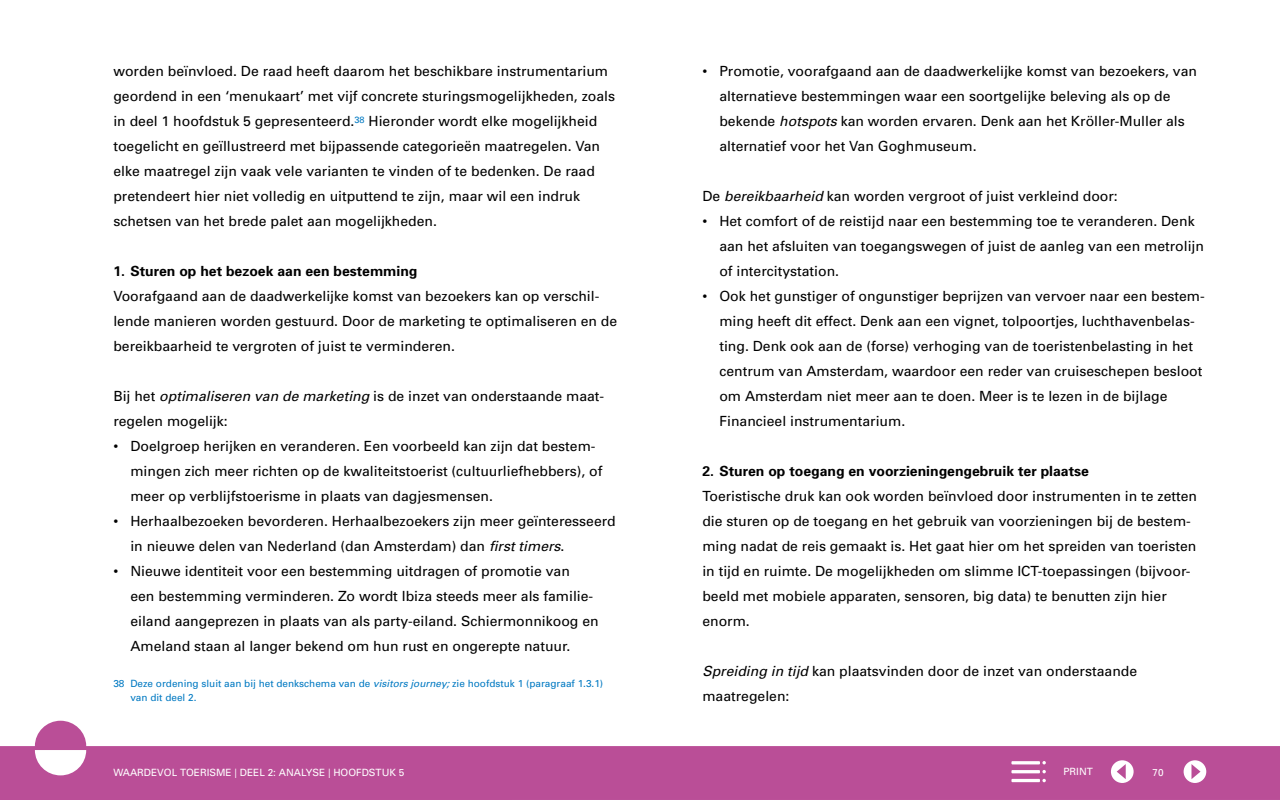
<style>
.page{position:relative;width:1280px;height:800px;background:#fff}
.page>*{position:absolute;margin:0;border:0;box-sizing:border-box;transform-origin:0 0}
.platte_tekst__P{font:14px/25px "Univers";color:#000}
.alineakop_curcief_H4{font:14px/25px "Univers";color:#000}
.Alinea_kop_vet__H3{font:700 14px "Univers";color:#000}
._05_voetnoot__P{font:10px/14px "Univers";color:#0079c2}
.t1{font:10px "Univers";color:#fff}
.s1{font-style:italic}
.s2{font-size:12.9px}
</style>
<div class="page">
<svg style="left:0;top:721px;width:1280px;height:79px;fill:#ba4e97"></svg>
<div style="left:1111px;top:760px;width:23px;height:23px;background:#fff;border-radius:50%"></div>
<svg style="left:1117px;top:764px;width:9px;height:15px"></svg>
<div style="left:1184px;top:760px;width:22px;height:23px;background:#fff;border-radius:50%"></div>
<svg style="left:1191px;top:764px;width:10px;height:15px"></svg>
<svg style="left:1042px;top:779px;width:4px;height:3px"></svg>
<hr style="left:1011px;top:779px;width:29px;height:3px;background:#fff">
<hr style="left:1011px;top:770px;width:29px;height:3px;background:#fff">
<svg style="left:1042px;top:770px;width:4px;height:3px"></svg>
<hr style="left:1011px;top:761px;width:29px;height:3px;background:#fff">
<svg style="left:1042px;top:761px;width:4px;height:3px"></svg>
<p class="platte_tekst__P" style="left:113px;top:58px;width:503px">worden beïnvloed. De raad heeft daarom het beschikbare instrumentarium geordend in een ‘menukaart’ met vijf concrete sturingsmogelijkheden, zoals in deel 1 hoofdstuk 5 gepresenteerd.<sup>38</sup> Hieronder wordt elke mogelijkheid toegelicht en geïllustreerd met bijpassende categorieën maatregelen. Van elke maatregel zijn vaak vele varianten te vinden of te bedenken. De raad pretendeert hier niet volledig en uitputtend te zijn, maar wil een indruk schetsen van het brede palet aan mogelijkheden.</p>
<h3 class="Alinea_kop_vet__H3" style="left:113px;top:262px;width:306px">1. Sturen op het bezoek aan een bestemming</h3>
<p class="platte_tekst__P" style="left:113px;top:283px;width:505px">Voorafgaand aan de daadwerkelijke komst van bezoekers kan op verschil&shy;lende manieren worden gestuurd. Door de marketing te optimaliseren en de bereikbaarheid te vergroten of juist te verminderen.</p>
<h4 class="alineakop_curcief_H4" style="left:113px;top:383px;width:492px">Bij het <span class="s1">optimaliseren van de marketing</span> is de inzet van onderstaande maat&shy;regelen mogelijk:</h4>
<p class="platte_tekst__P" style="left:130px;top:433px;width:474px;text-indent:-17px">• Doelgroep herijken en veranderen. Een voorbeeld kan zijn dat bestem&shy;mingen zich meer richten op de kwaliteitstoerist (cultuurliefhebbers), of meer op verblijfstoerisme in plaats van dagjesmensen.</p>
<p class="platte_tekst__P" style="left:130px;top:508px;width:487px;text-indent:-17px">• Herhaalbezoeken bevorderen. Herhaalbezoekers zijn meer geïnteresseerd in nieuwe delen van Nederland (dan Amsterdam) dan <span class="s1">first timers</span>.</p>
<p class="platte_tekst__P" style="left:130px;top:558px;width:470px;text-indent:-17px">• Nieuwe identiteit voor een bestemming uitdragen of promotie van<br>een bestemming verminderen. Zo wordt Ibiza steeds meer als familie&shy;eiland aangeprezen in plaats van als party-eiland. Schiermonnikoog en Ameland staan al langer bekend om hun rust en ongerepte natuur.</p>
<p class="_05_voetnoot__P" style="left:130px;top:676px;width:474px;text-indent:-17px">38 Deze ordening sluit aan bij het denkschema van de <span class="s1">visitors journey;</span> zie hoofdstuk 1 (paragraaf 1.3.1) van dit deel 2.</p>
<p class="platte_tekst__P" style="left:719px;top:58px;width:479px;text-indent:-17px">• Promotie, voorafgaand aan de daadwerkelijke komst van bezoekers, van alternatieve bestemmingen waar een soortgelijke beleving als op de bekende <span class="s1">hotspots</span> kan worden ervaren. Denk aan het Kröller-Muller als alternatief voor het Van Goghmuseum.</p>
<h4 class="alineakop_curcief_H4" style="left:702px;top:183px;width:417px">De <span class="s1">bereikbaarheid</span> kan worden vergroot of juist verkleind door:</h4>
<p class="platte_tekst__P" style="left:719px;top:208px;width:486px;text-indent:-17px">• Het comfort of de reistijd naar een bestemming toe te veranderen. Denk aan het afsluiten van toegangswegen of juist de aanleg van een metrolijn of intercitystation.</p>
<p class="platte_tekst__P" style="left:719px;top:283px;width:487px;text-indent:-17px">• Ook het gunstiger of ongunstiger beprijzen van vervoer naar een bestem&shy;ming heeft dit effect. Denk aan een vignet, tolpoortjes, luchthavenbelas&shy;ting. Denk ook aan de (forse) verhoging van de toeristenbelasting in het centrum van Amsterdam, waardoor een reder van cruiseschepen besloot om Amsterdam niet meer aan te doen. Meer is te lezen in de bijlage Financieel instrumentarium.</p>
<h3 class="Alinea_kop_vet__H3" style="left:702px;top:462px;width:388px">2. Sturen op toegang en voorzieningengebruik ter plaatse</h3>
<p class="platte_tekst__P" style="left:702px;top:483px;width:496px">Toeristische druk kan ook worden beïnvloed door instrumenten in te zetten die sturen op de toegang en het gebruik van voorzieningen bij de bestem&shy;ming nadat de reis gemaakt is. Het gaat hier om het spreiden van toeristen in tijd en ruimte. De mogelijkheden om slimme ICT-toepassingen (bijvoor&shy;beeld met mobiele apparaten, sensoren, big data) te benutten zijn hier enorm.</p>
<h4 class="alineakop_curcief_H4" style="left:702px;top:658px;width:436px"><span class="s1">Spreiding in tijd</span> kan plaatsvinden door de inzet van onderstaande maatregelen:</h4>
<p class="t1" style="left:113px;top:766px;width:293px">WAARDEVOL TOERISME <span class="s2">|</span> DEEL 2: ANALYSE <span class="s2">|</span> HOOFDSTUK 5</p>
<p class="t1" style="left:1063px;top:765px;width:31px">PRINT</p>
<p class="t1" style="left:1153px;top:766px;width:13px">70</p>
</div>
